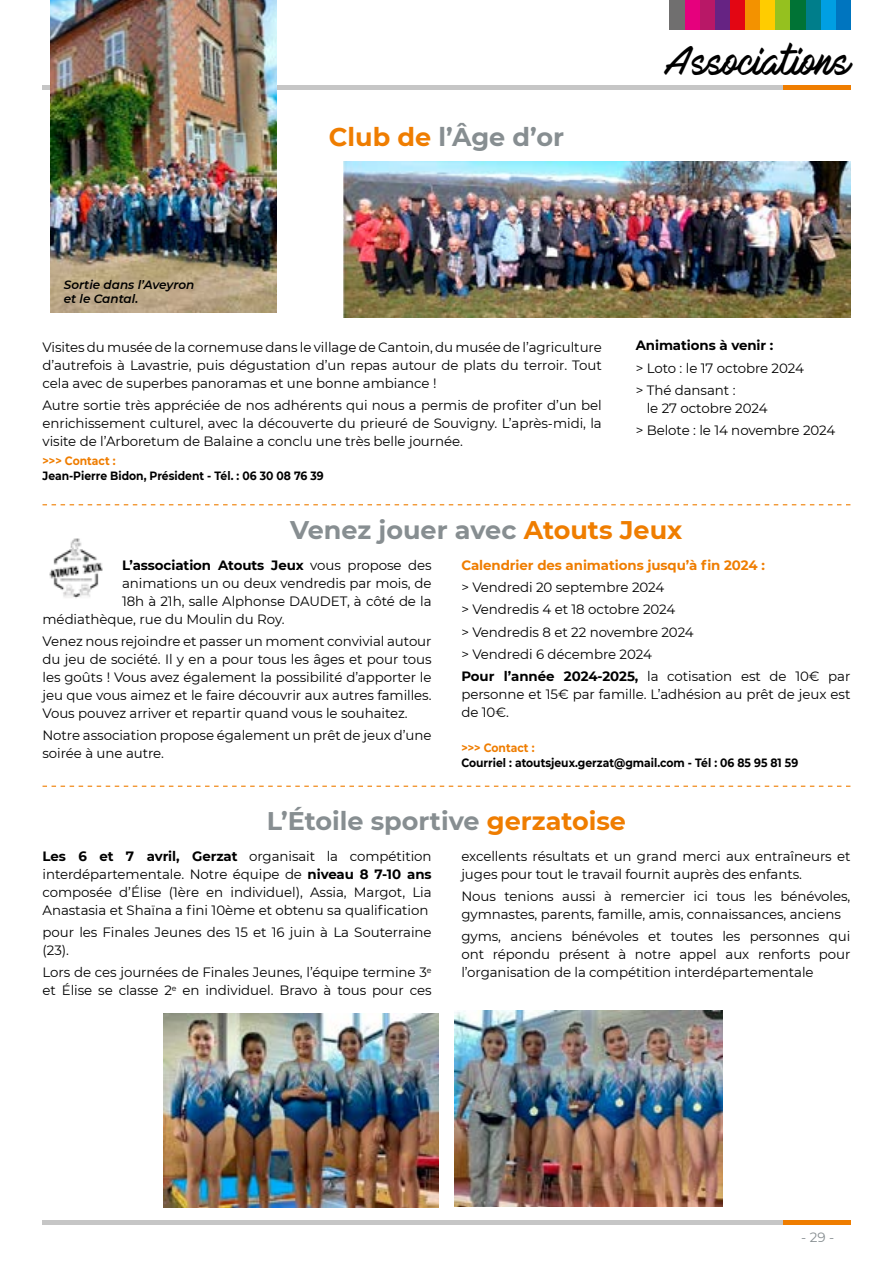
<style>
.page{position:relative;width:893px;height:1263px;background:#fff}
.page>*{position:absolute;margin:0;border:0;box-sizing:border-box;transform-origin:0 0}
.t1{font:36px "Mark My Words Clean";color:#000}
.t2{font:700 25.5px "Montserrat";color:#878e91}
.t3{font:13.5px/18px "Montserrat";letter-spacing:-.005em;color:#000}
.t4{font:700 13.5px "Montserrat";letter-spacing:-.005em;color:#000}
.t5{font:700 13.5px "Montserrat";letter-spacing:-.005em;color:#ef7d00}
.t6{font:13.5px "Montserrat";color:#878e91}
.t7{font:700 12px "Montserrat";color:#000;scale:.9 1}
.t8{font:italic 600 12px/13.5px "Montserrat";color:#000}
.t9{font:700 12px "Montserrat";color:#ef7d00;scale:.9 1}
.s1{color:#ef7d00}
.s2{font-weight:400}
.s3{font-weight:700}
</style>
<div class="page">
<hr style="left:783px;top:85px;width:67px;height:4px;background:#ef7d00">
<hr style="left:716px;top:85px;width:67px;height:4px;background:#c6c6c6">
<hr style="left:648px;top:85px;width:68px;height:4px;background:#c6c6c6">
<hr style="left:581px;top:85px;width:67px;height:4px;background:#c6c6c6">
<hr style="left:514px;top:85px;width:67px;height:4px;background:#c6c6c6">
<hr style="left:446px;top:85px;width:68px;height:4px;background:#c6c6c6">
<hr style="left:379px;top:85px;width:67px;height:4px;background:#c6c6c6">
<hr style="left:312px;top:85px;width:67px;height:4px;background:#c6c6c6">
<hr style="left:244px;top:85px;width:68px;height:4px;background:#c6c6c6">
<hr style="left:43px;top:85px;width:67px;height:4px;background:#c6c6c6">
<div style="left:783px;top:1220px;width:67px;height:5px;background:#ef7d00"></div>
<div style="left:716px;top:1220px;width:67px;height:5px;background:#c6c6c6"></div>
<div style="left:648px;top:1220px;width:68px;height:5px;background:#c6c6c6"></div>
<div style="left:581px;top:1220px;width:67px;height:5px;background:#c6c6c6"></div>
<div style="left:514px;top:1220px;width:67px;height:5px;background:#c6c6c6"></div>
<div style="left:446px;top:1220px;width:68px;height:5px;background:#c6c6c6"></div>
<div style="left:379px;top:1220px;width:67px;height:5px;background:#c6c6c6"></div>
<div style="left:312px;top:1220px;width:67px;height:5px;background:#c6c6c6"></div>
<div style="left:244px;top:1220px;width:68px;height:5px;background:#c6c6c6"></div>
<div style="left:177px;top:1220px;width:67px;height:5px;background:#c6c6c6"></div>
<div style="left:110px;top:1220px;width:67px;height:5px;background:#c6c6c6"></div>
<div style="left:43px;top:1220px;width:67px;height:5px;background:#c6c6c6"></div>
<div style="left:835px;top:0;width:15px;height:30px;background:#0075bf"></div>
<div style="left:820px;top:0;width:15px;height:30px;background:#009fe3"></div>
<div style="left:805px;top:0;width:15px;height:30px;background:#007e8b"></div>
<div style="left:790px;top:0;width:15px;height:30px;background:#007335"></div>
<div style="left:775px;top:0;width:15px;height:30px;background:#95c11f"></div>
<div style="left:760px;top:0;width:15px;height:30px;background:#fc0"></div>
<div style="left:745px;top:0;width:15px;height:30px;background:#f39200"></div>
<div style="left:729px;top:0;width:16px;height:30px;background:#e30613"></div>
<div style="left:714px;top:0;width:15px;height:30px;background:#662383"></div>
<div style="left:699px;top:0;width:15px;height:30px;background:#b81867"></div>
<div style="left:684px;top:0;width:15px;height:30px;background:#e6007d"></div>
<div style="left:669px;top:0;width:15px;height:30px;background:#706f6f"></div>
<svg style="left:43px;top:504px;width:807px;height:1px"></svg>
<svg style="left:43px;top:786px;width:807px;height:1px"></svg>
<img style="left:343px;top:162px;width:507px;height:156px">
<img style="left:49px;top:538px;width:54px;height:60px">
<img style="left:164px;top:1013px;width:275px;height:195px">
<img style="left:454px;top:1011px;width:269px;height:195px">
<img style="left:50px;top:0;width:227px;height:313px">
<h2 class="t2" style="left:329px;top:118px;width:237px"><span class="s1">Club de</span> l’Âge d’or</h2>
<h1 class="t1" style="left:667px;top:41px;width:185px">Associations</h1>
<p class="t8" style="left:64px;top:278px;width:132px">Sortie dans l’Aveyron et le Cantal.</p>
<p class="t3" style="left:43px;top:338px;width:561px;text-align:justify">Visites du musée de la cornemuse dans le village de Cantoin, du musée de l’agriculture d’autrefois à Lavastrie, puis dégustation d’un repas autour de plats du terroir. Tout cela avec de superbes panoramas et une bonne ambiance !</p>
<p class="t3" style="left:43px;top:396px;width:561px;text-align:justify">Autre sortie très appréciée de nos adhérents qui nous a permis de profiter d’un bel enrichissement culturel, avec la découverte du prieuré de Souvigny. L’après-midi, la visite de l’Arboretum de Balaine a conclu une très belle journée.</p>
<p class="t9" style="left:43px;top:452px;width:83px">&gt;&gt;&gt; Contact :</p>
<p class="t7" style="left:43px;top:467px;width:314px">Jean-Pierre Bidon, Président - Tél. : 06 30 08 76 39</p>
<p class="t4" style="left:636px;top:336px;width:139px">Animations à venir :</p>
<p class="t3" style="left:636px;top:356px;width:170px;line-height:22.2px">&gt; Loto : le 17 octobre 2024 &gt; Thé dansant :</p>
<p class="t3" style="left:636px;top:397px;width:201px;line-height:22.2px;text-indent:11px">le 27 octobre 2024<br>&gt; Belote : le 14 novembre 2024</p>
<h2 class="t2" style="left:290px;top:512px;width:394px">Venez jouer avec <span class="s1">Atouts Jeux</span></h2>
<p class="t4" style="left:122px;top:555px;width:311px">L’association Atouts Jeux <span class="s2">vous propose des</span></p>
<p class="t3" style="left:122px;top:574px;width:311px">animations un ou deux vendredis par mois, de</p>
<p class="t3" style="left:122px;top:592px;width:311px">18h à 21h, salle Alphonse DAUDET, à côté de la</p>
<p class="t3" style="left:43px;top:610px;width:244px">médiathèque, rue du Moulin du Roy.</p>
<p class="t3" style="left:43px;top:632px;width:391px;text-align:justify">Venez nous rejoindre et passer un moment convivial autour du jeu de société. Il y en a pour tous les âges et pour tous les goûts ! Vous avez également la possibilité d’apporter le jeu que vous aimez et le faire découvrir aux autres familles.<br>Vous pouvez arriver et repartir quand vous le souhaitez.</p>
<p class="t3" style="left:43px;top:726px;width:391px">Notre association propose également un prêt de jeux d’une soirée à une autre.</p>
<p class="t5" style="left:461px;top:555px;width:305px">Calendrier des animations jusqu’à fin 2024 :</p>
<p class="t3" style="left:461px;top:576px;width:391px;line-height:22.2px">&gt; Vendredi 20 septembre 2024<br>&gt; Vendredis 4 et 18 octobre 2024<br>&gt; Vendredis 8 et 22 novembre 2024<br>&gt; Vendredi 6 décembre 2024<br><span class="s3">Pour l’année 2024-2025,</span> la cotisation est de 10€ par</p>
<p class="t3" style="left:461px;top:685px;width:391px">personne et 15€ par famille. L’adhésion au prêt de jeux est de 10€.</p>
<p class="t9" style="left:461px;top:739px;width:83px">&gt;&gt;&gt; Contact :</p>
<p class="t7" style="left:461px;top:754px;width:376px">Courriel : atoutsjeux.gerzat@gmail.com - Tél : 06 85 95 81 59</p>
<h2 class="t2" style="left:267px;top:803px;width:361px">L’Étoile sportive <span class="s1">gerzatoise</span></h2>
<p class="t3" style="left:43px;top:847px;width:391px;text-align:justify"><span class="s3">Les 6 et 7 avril, Gerzat</span> organisait la compétition interdépartementale. Notre équipe de <span class="s3">niveau 8 7-10 ans </span>composée d’Élise (1ère en individuel), Assia, Margot, Lia Anastasia et Shaïna a fini 10ème et obtenu sa qualification</p>
<p class="t3" style="left:43px;top:923px;width:391px">pour les Finales Jeunes des 15 et 16 juin à La Souterraine (23).</p>
<p class="t3" style="left:43px;top:963px;width:391px">Lors de ces journées de Finales Jeunes, l’équipe termine 3<sup>e </sup>et Élise se classe 2<sup>e</sup> en individuel. Bravo à tous pour ces</p>
<p class="t3" style="left:461px;top:847px;width:391px">excellents résultats et un grand merci aux entraîneurs et juges pour tout le travail fournit auprès des enfants.</p>
<p class="t3" style="left:461px;top:887px;width:391px">Nous tenions aussi à remercier ici tous les bénévoles, gymnastes, parents, famille, amis, connaissances, anciens</p>
<p class="t3" style="left:461px;top:927px;width:391px;text-align:justify">gyms, anciens bénévoles et toutes les personnes qui ont répondu présent à notre appel aux renforts pour l’organisation de la compétition interdépartementale</p>
<p class="t6" style="left:801px;top:1228px;width:35px">- 29 -</p>
</div>
